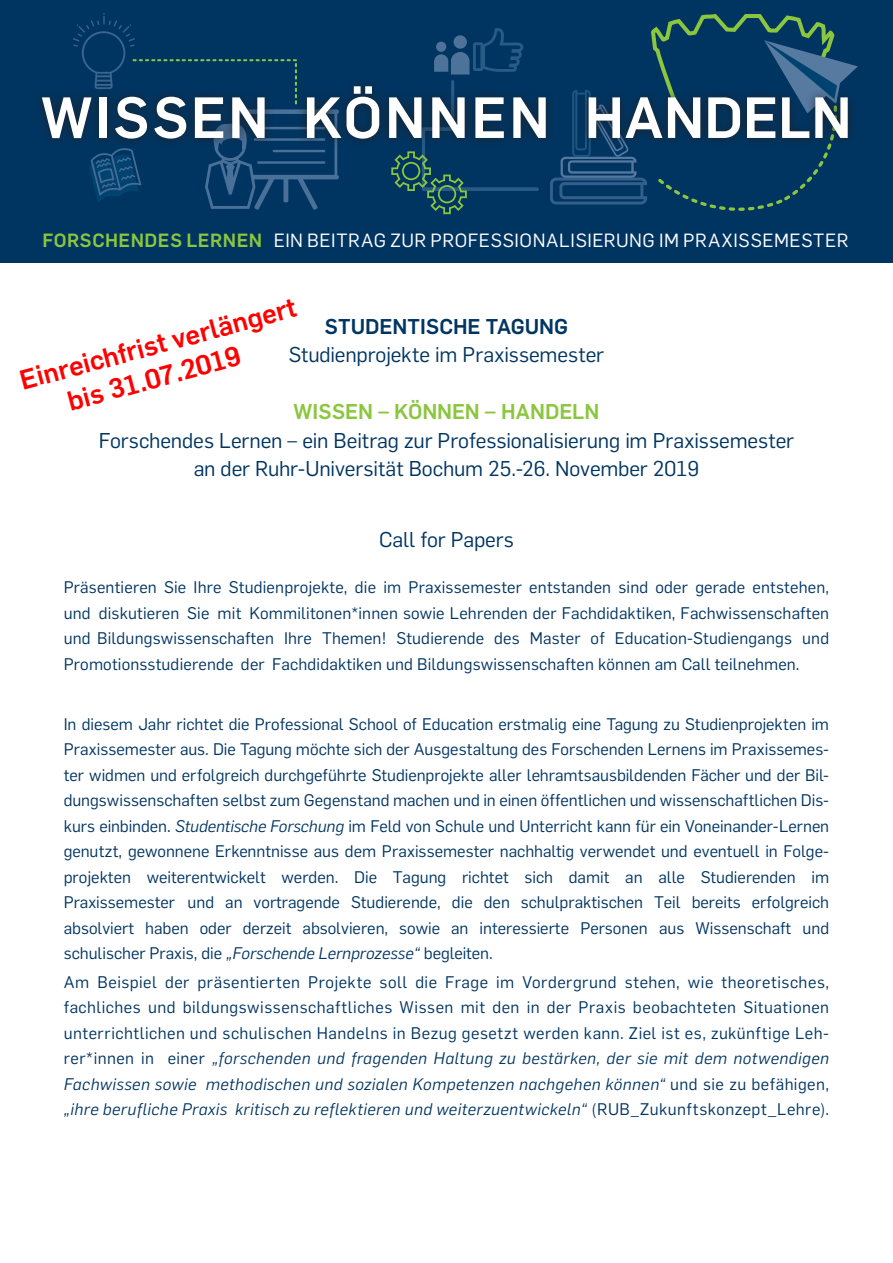
<style>
.page{position:relative;width:893px;height:1263px;background:#fff}
.page>*{position:absolute;margin:0;border:0;box-sizing:border-box;transform-origin:0 0}
.t1{font:700 56.85px "Rub Flama";letter-spacing:.035em;color:#fff}
.t2{font:700 27px/32.4px "Rub Flama";color:#f00}
.t3{font:21px/28.5px "Rub Flama";letter-spacing:-.005em;color:#003562;text-align:center}
.t4{font:700 21px "Rub Flama";letter-spacing:-.005em;color:#8bc63e}
.t5{font:700 21px "Rub Flama";letter-spacing:-.005em;color:#003562}
.t6{font:18.75px "Rub Flama";letter-spacing:.03em;color:#fff}
.t7{font:16.5px/25.5px "Rub Flama";letter-spacing:.01em;color:#003562;text-align:justify}
.s1{font-weight:700;color:#8bc63e}
.s2{font-style:italic}
</style>
<div class="page">
<div style="left:0;top:0;width:893px;height:263px;background:#003562"></div>
<svg style="left:550px;top:14px;width:308px;height:197px"></svg>
<div style="left:33px;top:76px;width:825px;height:73px;background:#231f20;opacity:.79"></div>
<svg style="left:73px;top:13px;width:266px;height:197px"></svg>
<svg style="left:391px;top:28px;width:148px;height:186px"></svg>
<h1 class="t1" style="left:41px;top:77px;width:812px">WISSEN KÖNNEN HANDELN</h1>
<p class="t6" style="left:43px;top:228px;width:807px"><span class="s1">FORSCHENDES LERNEN</span> EIN BEITRAG ZUR PROFESSIONALISIERUNG IM PRAXISSEMESTER</p>
<h2 class="t2" style="left:55px;top:352px;width:246px;text-indent:-40px;rotate:-15deg">Einreichfrist verlängert bis 31.07.2019</h2>
<p class="t5" style="left:325px;top:311px;width:245px">STUDENTISCHE TAGUNG</p>
<p class="t3" style="left:289px;top:339px;width:317px">Studienprojekte im Praxissemester</p>
<p class="t4" style="left:293px;top:396px;width:307px">WISSEN – KÖNNEN – HANDELN</p>
<p class="t3" style="left:99px;top:425px;width:697px">Forschendes Lernen – ein Beitrag zur Professionalisierung im Praxissemester an der Ruhr-Universität Bochum 25.-26. November 2019</p>
<p class="t3" style="left:379px;top:524px;width:136px">Call for Papers</p>
<p class="t7" style="left:64px;top:574px;width:767px">Präsentieren Sie Ihre Studienprojekte, die im Praxissemester entstanden sind oder gerade entstehen, und diskutieren Sie mit Kommilitonen*innen sowie Lehrenden der Fachdidaktiken, Fachwissenschaften und Bildungswissenschaften Ihre Themen! Studierende des Master of Education-Studiengangs und Promotionsstudierende der Fachdidaktiken und Bildungswissenschaften können am Call teilnehmen.</p>
<p class="t7" style="left:64px;top:710px;width:767px">In diesem Jahr richtet die Professional School of Education erstmalig eine Tagung zu Studienprojekten im Praxissemester aus. Die Tagung möchte sich der Ausgestaltung des Forschenden Lernens im Praxissemes&shy;ter widmen und erfolgreich durchgeführte Studienprojekte aller lehramtsausbildenden Fächer und der Bil&shy;dungswissenschaften selbst zum Gegenstand machen und in einen öffentlichen und wissenschaftlichen Dis&shy;kurs einbinden. <span class="s2">Studentische Forschung</span> im Feld von Schule und Unterricht kann für ein Voneinander-Lernen genutzt, gewonnene Erkenntnisse aus dem Praxissemester nachhaltig verwendet und eventuell in Folge&shy;projekten weiterentwickelt werden. Die Tagung richtet sich damit an alle Studierenden im Praxissemester und an vortragende Studierende, die den schulpraktischen Teil bereits erfolgreich absolviert haben oder derzeit absolvieren, sowie an interessierte Personen aus Wissenschaft und schulischer Praxis, die <span class="s2">„Forschende Lernprozesse“</span> begleiten.</p>
<p class="t7" style="left:64px;top:968px;width:767px">Am Beispiel der präsentierten Projekte soll die Frage im Vordergrund stehen, wie theoretisches, fachliches und bildungswissenschaftliches Wissen mit den in der Praxis beobachteten Situationen unterrichtlichen und schulischen Handelns in Bezug gesetzt werden kann. Ziel ist es, zukünftige Leh&shy;rer*innen in einer <span class="s2">„forschenden und fragenden Haltung zu bestärken, der sie mit dem notwendigen Fachwissen sowie methodischen und sozialen Kompetenzen nachgehen können“</span> und sie zu befähigen, <span class="s2">„ihre berufliche Praxis kritisch zu reflektieren und weiterzuentwickeln“</span> (RUB_Zukunftskonzept_Lehre).</p>
</div>
